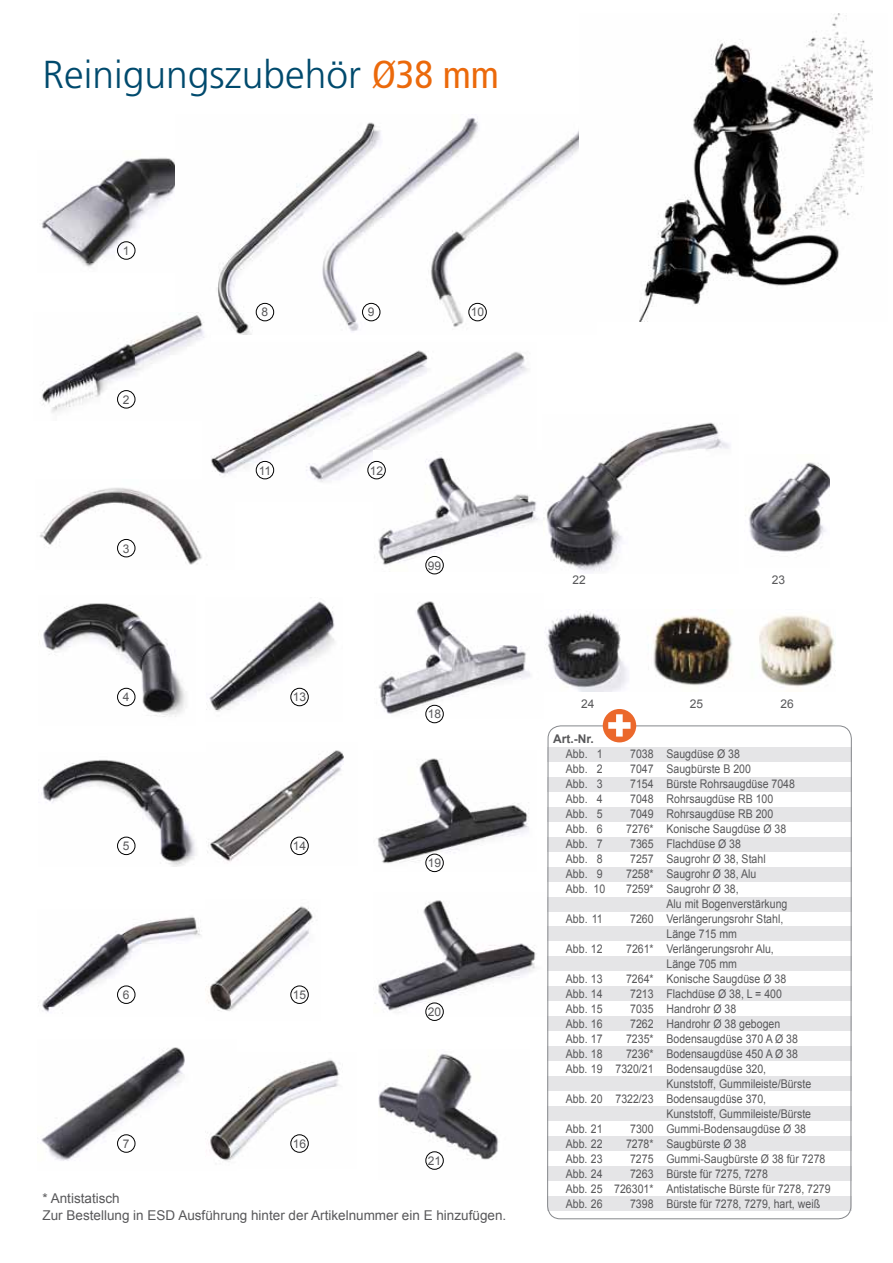
<style>
.page{position:relative;width:893px;height:1263px;background:#fff}
.page>*{position:absolute;margin:0;border:0;box-sizing:border-box;transform-origin:0 0}
.t1{font:300 39px "Frutiger";color:#004a6d}
.t2{font:13.5px/16.5px "Arial";color:#58585a}
.t3{font:12px/15px "Arial";color:#58585a;scale:.88 1}
.t4{font:12px "Arial";color:#58585a}
.t5{font:700 12px "Arial";color:#58585a}
.s1{font-weight:400;font-stretch:condensed;color:#eb690b}
</style>
<div class="page">
<div style="left:547px;top:747px;width:304px;height:15px;background:#e5e5e7"></div>
<div style="left:547px;top:777px;width:304px;height:15px;background:#e5e5e7"></div>
<div style="left:547px;top:807px;width:304px;height:15px;background:#e5e5e7"></div>
<div style="left:547px;top:837px;width:304px;height:15px;background:#e5e5e7"></div>
<div style="left:547px;top:867px;width:304px;height:15px;background:#e5e5e7"></div>
<div style="left:547px;top:896px;width:304px;height:15px;background:#e5e5e7"></div>
<div style="left:547px;top:926px;width:304px;height:15px;background:#e5e5e7"></div>
<div style="left:547px;top:956px;width:304px;height:15px;background:#e5e5e7"></div>
<div style="left:547px;top:986px;width:304px;height:15px;background:#e5e5e7"></div>
<div style="left:547px;top:1016px;width:304px;height:15px;background:#e5e5e7"></div>
<div style="left:547px;top:1046px;width:304px;height:15px;background:#e5e5e7"></div>
<div style="left:547px;top:1076px;width:304px;height:15px;background:#e5e5e7"></div>
<div style="left:547px;top:1106px;width:304px;height:15px;background:#e5e5e7"></div>
<div style="left:547px;top:1136px;width:304px;height:15px;background:#e5e5e7"></div>
<div style="left:547px;top:1166px;width:304px;height:15px;background:#e5e5e7"></div>
<div style="left:547px;top:1196px;width:304px;height:14px;background:#e5e5e7"></div>
<img style="left:41px;top:158px;width:134px;height:109px">
<img style="left:43px;top:603px;width:143px;height:114px">
<img style="left:217px;top:117px;width:362px;height:217px">
<img style="left:545px;top:609px;width:290px;height:82px">
<img style="left:38px;top:916px;width:168px;height:98px">
<img style="left:376px;top:758px;width:153px;height:114px">
<img style="left:375px;top:900px;width:161px;height:117px">
<img style="left:211px;top:350px;width:317px;height:132px">
<img style="left:206px;top:601px;width:129px;height:111px">
<img style="left:206px;top:906px;width:107px;height:105px">
<img style="left:40px;top:479px;width:194px;height:86px">
<img style="left:378px;top:1054px;width:121px;height:116px">
<img style="left:543px;top:422px;width:187px;height:150px">
<img style="left:41px;top:1047px;width:144px;height:114px">
<img style="left:205px;top:1059px;width:135px;height:103px">
<img style="left:378px;top:601px;width:152px;height:118px">
<img style="left:373px;top:450px;width:165px;height:122px">
<img style="left:745px;top:462px;width:85px;height:92px">
<img style="left:41px;top:759px;width:154px;height:108px">
<img style="left:207px;top:750px;width:137px;height:112px">
<img style="left:41px;top:312px;width:164px;height:101px">
<div style="left:117px;top:242px;width:18px;height:17px;border:1px solid #000;border-radius:50%"></div>
<div style="left:117px;top:390px;width:18px;height:18px;border:1px solid #000;border-radius:50%"></div>
<div style="left:117px;top:539px;width:18px;height:18px;border:1px solid #000;border-radius:50%"></div>
<div style="left:256px;top:461px;width:18px;height:18px;border:1px solid #000;border-radius:50%"></div>
<div style="left:368px;top:461px;width:17px;height:18px;border:1px solid #000;border-radius:50%"></div>
<div style="left:426px;top:556px;width:17px;height:18px;border:1px solid #000;border-radius:50%"></div>
<div style="left:117px;top:688px;width:18px;height:18px;border:1px solid #000;border-radius:50%"></div>
<div style="left:291px;top:688px;width:17px;height:18px;border:1px solid #000;border-radius:50%"></div>
<div style="left:426px;top:705px;width:17px;height:18px;border:1px solid #000;border-radius:50%"></div>
<div style="left:117px;top:837px;width:18px;height:18px;border:1px solid #000;border-radius:50%"></div>
<div style="left:291px;top:837px;width:17px;height:18px;border:1px solid #000;border-radius:50%"></div>
<div style="left:426px;top:854px;width:17px;height:18px;border:1px solid #000;border-radius:50%"></div>
<div style="left:117px;top:986px;width:18px;height:17px;border:1px solid #000;border-radius:50%"></div>
<div style="left:291px;top:986px;width:17px;height:17px;border:1px solid #000;border-radius:50%"></div>
<div style="left:426px;top:1003px;width:17px;height:17px;border:1px solid #000;border-radius:50%"></div>
<div style="left:117px;top:1134px;width:18px;height:18px;border:1px solid #000;border-radius:50%"></div>
<div style="left:291px;top:1134px;width:17px;height:18px;border:1px solid #000;border-radius:50%"></div>
<div style="left:426px;top:1152px;width:17px;height:17px;border:1px solid #000;border-radius:50%"></div>
<div style="left:256px;top:303px;width:18px;height:18px;border:1px solid #000;border-radius:50%"></div>
<div style="left:362px;top:303px;width:18px;height:18px;border:1px solid #000;border-radius:50%"></div>
<div style="left:469px;top:303px;width:17px;height:18px;border:1px solid #000;border-radius:50%"></div>
<div style="left:603px;top:709px;width:33px;height:33px;background:#eb682b;border-radius:50%"></div>
<svg style="left:608px;top:714px;width:22px;height:22px"></svg>
<img style="left:639px;top:13px;width:234px;height:308px">
<h1 class="t1" style="left:43px;top:52px;width:458px">Reinigungszubehör <span class="s1">Ø38 mm</span></h1>
<p class="t4" style="left:123px;top:243px;width:8px">1</p>
<p class="t4" style="left:123px;top:392px;width:8px">2</p>
<p class="t4" style="left:123px;top:540px;width:8px">3</p>
<p class="t4" style="left:262px;top:304px;width:8px">8</p>
<p class="t4" style="left:368px;top:304px;width:8px">9</p>
<p class="t4" style="left:471px;top:304px;width:15px">10</p>
<p class="t4" style="left:259px;top:462px;width:14px">11</p>
<p class="t4" style="left:370px;top:462px;width:15px">12</p>
<p class="t4" style="left:428px;top:557px;width:15px">99</p>
<p class="t4" style="left:123px;top:689px;width:8px">4</p>
<p class="t4" style="left:293px;top:689px;width:15px">13</p>
<p class="t4" style="left:123px;top:838px;width:8px">5</p>
<p class="t4" style="left:293px;top:838px;width:15px">14</p>
<p class="t4" style="left:123px;top:987px;width:8px">6</p>
<p class="t4" style="left:293px;top:987px;width:15px">15</p>
<p class="t4" style="left:123px;top:1136px;width:8px">7</p>
<p class="t4" style="left:293px;top:1136px;width:15px">16</p>
<p class="t4" style="left:428px;top:706px;width:15px">18</p>
<p class="t4" style="left:428px;top:855px;width:15px">19</p>
<p class="t4" style="left:428px;top:1004px;width:15px">20</p>
<p class="t4" style="left:428px;top:1153px;width:15px">21</p>
<p class="t2" style="left:43px;top:1190px;width:465px">* Antistatisch<br>Zur Bestellung in ESD Ausführung hinter der Artikelnummer ein E hinzufügen.</p>
<p class="t4" style="left:572px;top:571px;width:15px">22</p>
<p class="t4" style="left:772px;top:571px;width:15px">23</p>
<p class="t4" style="left:581px;top:696px;width:15px">24</p>
<p class="t4" style="left:690px;top:696px;width:15px">25</p>
<p class="t4" style="left:781px;top:696px;width:15px">26</p>
<p class="t5" style="left:553px;top:730px;width:42px">Art.-Nr.</p>
<p class="t3" style="left:566px;top:746px;width:43px">Abb. 1</p>
<p class="t3" style="left:630px;top:746px;width:126px">7038 Saugdüse Ø 38</p>
<p class="t3" style="left:566px;top:761px;width:43px">Abb. 2</p>
<p class="t3" style="left:630px;top:761px;width:139px">7047 Saugbürste B 200</p>
<p class="t3" style="left:566px;top:776px;width:43px">Abb. 3</p>
<p class="t3" style="left:630px;top:776px;width:189px">7154 Bürste Rohrsaugdüse 7048</p>
<p class="t3" style="left:566px;top:791px;width:43px">Abb. 4</p>
<p class="t3" style="left:630px;top:791px;width:164px">7048 Rohrsaugdüse RB 100</p>
<p class="t3" style="left:566px;top:806px;width:43px">Abb. 5</p>
<p class="t3" style="left:630px;top:806px;width:164px">7049 Rohrsaugdüse RB 200</p>
<p class="t3" style="left:566px;top:821px;width:43px">Abb. 6</p>
<p class="t3" style="left:626px;top:821px;width:183px">7276* Konische Saugdüse Ø 38</p>
<p class="t3" style="left:566px;top:836px;width:43px">Abb. 7</p>
<p class="t3" style="left:630px;top:836px;width:127px">7365 Flachdüse Ø 38</p>
<p class="t3" style="left:566px;top:851px;width:43px">Abb. 8</p>
<p class="t3" style="left:630px;top:851px;width:155px">7257 Saugrohr Ø 38, Stahl</p>
<p class="t3" style="left:566px;top:866px;width:43px">Abb. 9</p>
<p class="t3" style="left:626px;top:866px;width:149px">7258* Saugrohr Ø 38, Alu</p>
<p class="t3" style="left:566px;top:881px;width:46px">Abb. 10</p>
<p class="t3" style="left:666px;top:881px;width:139px;text-indent:-40px">7259* Saugrohr Ø 38,<br>Alu mit Bogenverstärkung</p>
<p class="t3" style="left:566px;top:911px;width:43px">Abb. 11</p>
<p class="t3" style="left:666px;top:911px;width:134px;text-indent:-36px">7260 Verlängerungsrohr Stahl,<br>Länge 715 mm</p>
<p class="t3" style="left:566px;top:941px;width:43px">Abb. 12</p>
<p class="t3" style="left:626px;top:941px;width:169px;text-align:center">7261* Verlängerungsrohr Alu,<br>Länge 705 mm</p>
<p class="t3" style="left:566px;top:971px;width:43px">Abb. 13</p>
<p class="t3" style="left:626px;top:971px;width:183px">7264* Konische Saugdüse Ø 38</p>
<p class="t3" style="left:566px;top:986px;width:43px">Abb. 14</p>
<p class="t3" style="left:630px;top:986px;width:174px">7213 Flachdüse Ø 38, L = 400</p>
<p class="t3" style="left:566px;top:1001px;width:43px">Abb. 15</p>
<p class="t3" style="left:630px;top:1001px;width:122px">7035 Handrohr Ø 38</p>
<p class="t3" style="left:566px;top:1016px;width:43px">Abb. 16</p>
<p class="t3" style="left:630px;top:1016px;width:172px">7262 Handrohr Ø 38 gebogen</p>
<p class="t3" style="left:566px;top:1031px;width:43px">Abb. 17</p>
<p class="t3" style="left:626px;top:1031px;width:197px">7235* Bodensaugdüse 370 A Ø 38</p>
<p class="t3" style="left:566px;top:1046px;width:43px">Abb. 18</p>
<p class="t3" style="left:626px;top:1046px;width:197px">7236* Bodensaugdüse 450 A Ø 38</p>
<p class="t3" style="left:566px;top:1061px;width:229px">Abb. 19 7320/21 Bodensaugdüse 320,</p>
<p class="t3" style="left:666px;top:1076px;width:166px">Kunststoff, Gummileiste/Bürste</p>
<p class="t3" style="left:566px;top:1091px;width:229px">Abb. 20 7322/23 Bodensaugdüse 370,</p>
<p class="t3" style="left:666px;top:1106px;width:166px">Kunststoff, Gummileiste/Bürste</p>
<p class="t3" style="left:566px;top:1121px;width:43px">Abb. 21</p>
<p class="t3" style="left:630px;top:1121px;width:201px">7300 Gummi-Bodensaugdüse Ø 38</p>
<p class="t3" style="left:566px;top:1136px;width:43px">Abb. 22</p>
<p class="t3" style="left:626px;top:1136px;width:138px">7278* Saugbürste Ø 38</p>
<p class="t3" style="left:566px;top:1151px;width:43px">Abb. 23</p>
<p class="t3" style="left:630px;top:1151px;width:223px">7275 Gummi-Saugbürste Ø 38 für 7278</p>
<p class="t3" style="left:566px;top:1166px;width:43px">Abb. 24</p>
<p class="t3" style="left:566px;top:1166px;width:303px;text-indent:64px">7263 Bürste für 7275, 7278<br>Abb. 25 726301* Antistatische Bürste für 7278, 7279<br>Abb. 26</p>
<p class="t3" style="left:630px;top:1196px;width:217px">7398 Bürste für 7278, 7279, hart, weiß</p>
</div>
